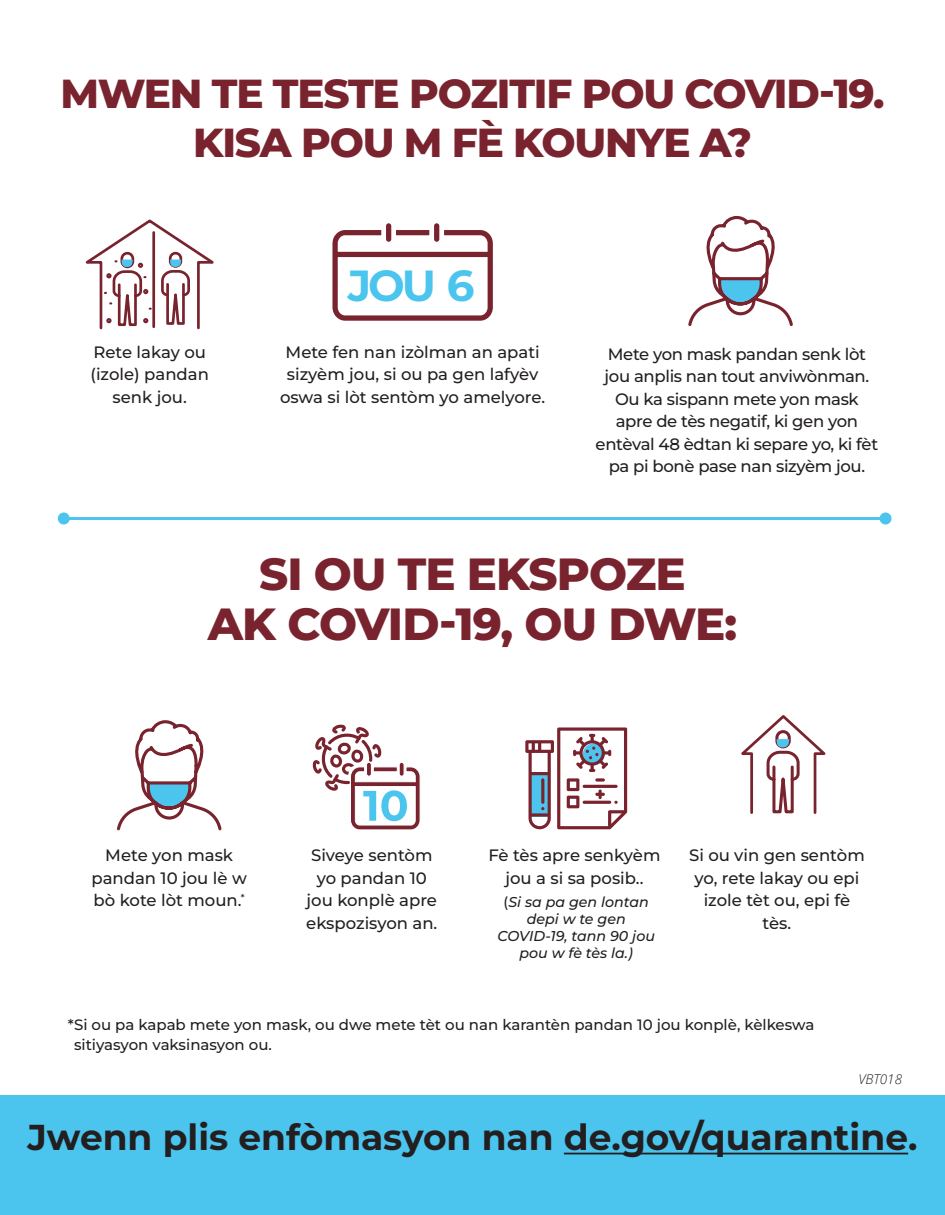
<style>
.page{position:relative;width:945px;height:1215px;background:#fff}
.page>*{position:absolute;margin:0;border:0;box-sizing:border-box;transform-origin:0 0}
.t1{font:800 45px/49.5px "Montserrat";letter-spacing:-.02em;color:#79232e;text-align:center}
.t2{font:700 43.5px "Montserrat";color:#4bc5ee}
.t3{font:800 40.5px/49.5px "Montserrat";letter-spacing:-.03em;color:#79232e;text-align:center}
.t4{font:700 36px "Montserrat";color:#231f20}
.t5{font:500 16.5px/22.5px "Montserrat";letter-spacing:-.01em;color:#231f20;text-align:center}
.t6{font:500 15px/19.5px "Montserrat";color:#231f20}
.t7{font:italic 500 14.25px/17.1px "Montserrat";color:#231f20;text-align:center}
.t8{font:italic 300 13.5px "Open Sans";color:#231f20}
.s1{font-style:normal}
</style>
<div class="page">
<div style="left:0;top:1096px;width:945px;height:119px;background:#4bc5ee"></div>
<hr style="left:564px;top:1153px;width:344px;height:1px;background:#231f20">
<svg style="left:525px;top:727px;width:102px;height:102px"></svg>
<svg style="left:117px;top:720px;width:105px;height:111px"></svg>
<svg style="left:85px;top:219px;width:129px;height:111px"></svg>
<svg style="left:688px;top:215px;width:105px;height:112px"></svg>
<svg style="left:741px;top:715px;width:85px;height:99px"></svg>
<svg style="left:313px;top:724px;width:107px;height:106px"></svg>
<div style="left:433px;top:222px;width:7px;height:21px;background:#79232e;border-radius:4px"></div>
<div style="left:432px;top:221px;width:9px;height:23px;border:2px solid #fff;border-radius:4px"></div>
<svg style="left:332px;top:227px;width:161px;height:94px"></svg>
<div style="left:394px;top:228px;width:37px;height:9px;background:#79232e;border:2px solid #fff"></div>
<div style="left:385px;top:222px;width:7px;height:21px;background:#79232e;border-radius:4px"></div>
<div style="left:384px;top:221px;width:9px;height:23px;border:2px solid #fff;border-radius:4px"></div>
<hr style="left:64px;top:517px;width:822px;height:3px;background:#4bc5ee">
<div style="left:58px;top:513px;width:12px;height:12px;background:#4bc5ee;border-radius:50%"></div>
<div style="left:880px;top:513px;width:12px;height:12px;background:#4bc5ee;border-radius:50%"></div>
<p class="t3" style="left:60px;top:67px;width:826px">MWEN TE TESTE POZITIF POU COVID-19.<br>KISA POU M FÈ KOUNYE A?</p>
<p class="t2" style="left:348px;top:257px;width:128px">JOU 6</p>
<p class="t5" style="left:90px;top:340px;width:120px">Rete lakay ou (izole) pandan senk jou.</p>
<p class="t5" style="left:280px;top:340px;width:267px">Mete fen nan izòlman an apati sizyèm jou, si ou pa gen lafyèv oswa si lòt sentòm yo amelyore.</p>
<p class="t5" style="left:596px;top:342px;width:284px">Mete yon mask pandan senk lòt jou anplis nan tout anviwònman.<br>Ou ka sispann mete yon mask apre de tès negatif, ki gen yon entèval 48 èdtan ki separe yo, ki fèt pa pi bonè pase nan sizyèm jou.</p>
<p class="t1" style="left:208px;top:549px;width:531px">SI OU TE EKSPOZE<br>AK COVID-19, OU DWE:</p>
<p class="t5" style="left:92px;top:844px;width:157px">Mete yon mask pandan 10 jou lè w bò kote lòt moun.<sup>*</sup></p>
<p class="t5" style="left:306px;top:844px;width:133px">Siveye sentòm yo pandan 10 jou konplè apre ekspozisyon an.</p>
<p class="t5" style="left:488px;top:844px;width:174px">Fè tès apre senkyèm jou a si sa posib..</p>
<p class="t5" style="left:689px;top:844px;width:177px">Si ou vin gen sentòm yo, rete lakay ou epi izole tèt ou, epi fè tès.</p>
<p class="t7" style="left:497px;top:893px;width:159px"><span class="s1">(</span>Si sa pa gen lontan depi w te gen<br>COVID-19, tann 90 jou pou w fè tès la.)</p>
<p class="t6" style="left:74px;top:1015px;width:742px;text-indent:-6px">*Si ou pa kapab mete yon mask, ou dwe mete tèt ou nan karantèn pandan 10 jou konplè, kèlkeswa sitiyasyon vaksinasyon ou.</p>
<p class="t8" style="left:858px;top:1070px;width:45px">VBT018</p>
<p class="t4" style="left:27px;top:1113px;width:892px">Jwenn plis enfòmasyon nan de.gov/quarantine.</p>
</div>
